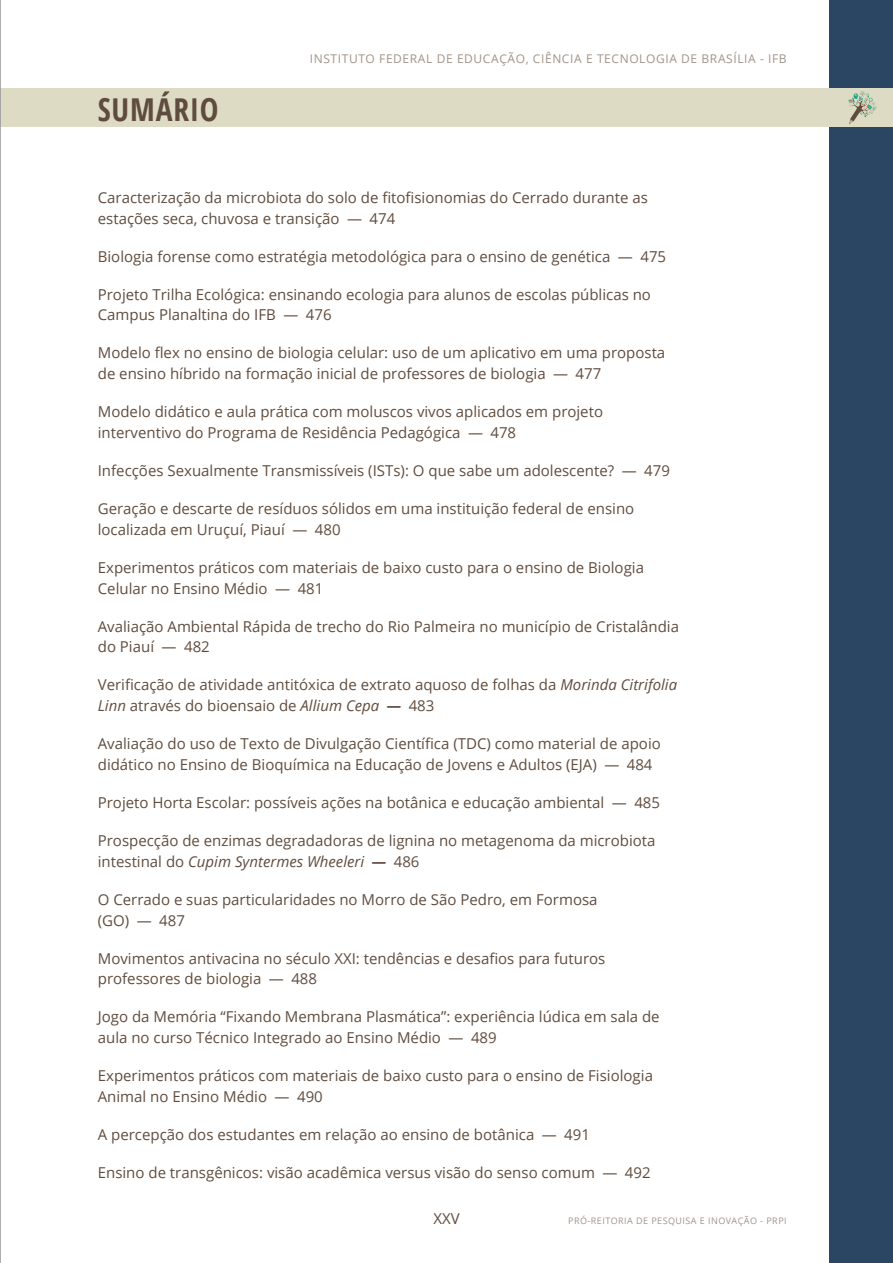
<style>
.page{position:relative;width:893px;height:1263px;background:#fff}
.page>*{position:absolute;margin:0;border:0;box-sizing:border-box;transform-origin:0 0}
.t1{font:700 31.5px "Open Sans Condensed";letter-spacing:.025em;color:#604c3e}
.t2{font:15px/20.9px "Open Sans";color:#604c3e}
.t3{font:12px "Open Sans";letter-spacing:.05em;color:#a19388}
.t4{font:9px "Open Sans";letter-spacing:.05em;color:#a19388}
.s1{font-style:italic}
.s2{font-weight:700;font-style:italic}
</style>
<div class="page">
<div style="left:829px;top:0;width:64px;height:1263px;background:#2b4662"></div>
<div style="left:0;top:88px;width:893px;height:38px;background:#dedbc4"></div>
<svg style="left:848px;top:91px;width:28px;height:33px"></svg>
<hr style="left:0;top:0;width:1px;height:1263px;background:#939598">
<h1 class="t1" style="left:98px;top:88px;width:122px">SUMÁRIO</h1>
<p class="t3" style="left:310px;top:51px;width:478px">INSTITUTO FEDERAL DE EDUCAÇÃO, CIÊNCIA E TECNOLOGIA DE BRASÍLIA - IFB</p>
<p class="t2" style="left:98px;top:187px;width:552px">Caracterização da microbiota do solo de fitofisionomias do Cerrado durante as estações seca, chuvosa e transição — 474</p>
<p class="t2" style="left:98px;top:245px;width:570px">Biologia forense como estratégia metodológica para o ensino de genética — 475</p>
<p class="t2" style="left:98px;top:283px;width:555px">Projeto Trilha Ecológica: ensinando ecologia para alunos de escolas públicas no<br>Campus Planaltina do IFB — 476</p>
<p class="t2" style="left:98px;top:342px;width:569px">Modelo flex no ensino de biologia celular: uso de um aplicativo em uma proposta de ensino híbrido na formação inicial de professores de biologia — 477</p>
<p class="t2" style="left:98px;top:401px;width:507px">Modelo didático e aula prática com moluscos vivos aplicados em projeto interventivo do Programa de Residência Pedagógica — 478</p>
<p class="t2" style="left:98px;top:460px;width:574px">Infecções Sexualmente Transmissíveis (ISTs): O que sabe um adolescente? — 479</p>
<p class="t2" style="left:98px;top:498px;width:538px">Geração e descarte de resíduos sólidos em uma instituição federal de ensino localizada em Uruçuí, Piauí — 480</p>
<p class="t2" style="left:98px;top:556px;width:548px">Experimentos práticos com materiais de baixo custo para o ensino de Biologia<br>Celular no Ensino Médio — 481</p>
<p class="t2" style="left:98px;top:615px;width:583px">Avaliação Ambiental Rápida de trecho do Rio Palmeira no município de Cristalândia do Piauí — 482</p>
<p class="t2" style="left:98px;top:674px;width:581px">Verificação de atividade antitóxica de extrato aquoso de folhas da <span class="s1">Morinda Citrifolia<br>Linn</span> através do bioensaio de <span class="s1">Allium Cepa</span> <span class="s2">—</span> 483</p>
<p class="t2" style="left:98px;top:733px;width:565px">Avaliação do uso de Texto de Divulgação Científica (TDC) como material de apoio didático no Ensino de Bioquímica na Educação de Jovens e Adultos (EJA) — 484</p>
<p class="t2" style="left:98px;top:792px;width:564px">Projeto Horta Escolar: possíveis ações na botânica e educação ambiental — 485</p>
<p class="t2" style="left:98px;top:830px;width:559px">Prospecção de enzimas degradadoras de lignina no metagenoma da microbiota intestinal do <span class="s1">Cupim Syntermes Wheeleri</span> <span class="s2">—</span> 486</p>
<p class="t2" style="left:98px;top:888px;width:501px">O Cerrado e suas particularidades no Morro de São Pedro, em Formosa (GO) — 487</p>
<p class="t2" style="left:98px;top:947px;width:509px">Movimentos antivacina no século XXI: tendências e desafios para futuros professores de biologia — 488</p>
<p class="t2" style="left:98px;top:1006px;width:563px">Jogo da Memória “Fixando Membrana Plasmática”: experiência lúdica em sala de aula no curso Técnico Integrado ao Ensino Médio — 489</p>
<p class="t2" style="left:98px;top:1065px;width:557px">Experimentos práticos com materiais de baixo custo para o ensino de Fisiologia<br>Animal no Ensino Médio — 490</p>
<p class="t2" style="left:98px;top:1124px;width:494px">A percepção dos estudantes em relação ao ensino de botânica — 491</p>
<p class="t2" style="left:98px;top:1162px;width:554px">Ensino de transgênicos: visão acadêmica versus visão do senso comum — 492</p>
<p class="t2" style="left:433px;top:1208px;width:28px">XXV</p>
<p class="t4" style="left:568px;top:1215px;width:220px">PRÓ-REITORIA DE PESQUISA E INOVAÇÃO - PRPI</p>
</div>
